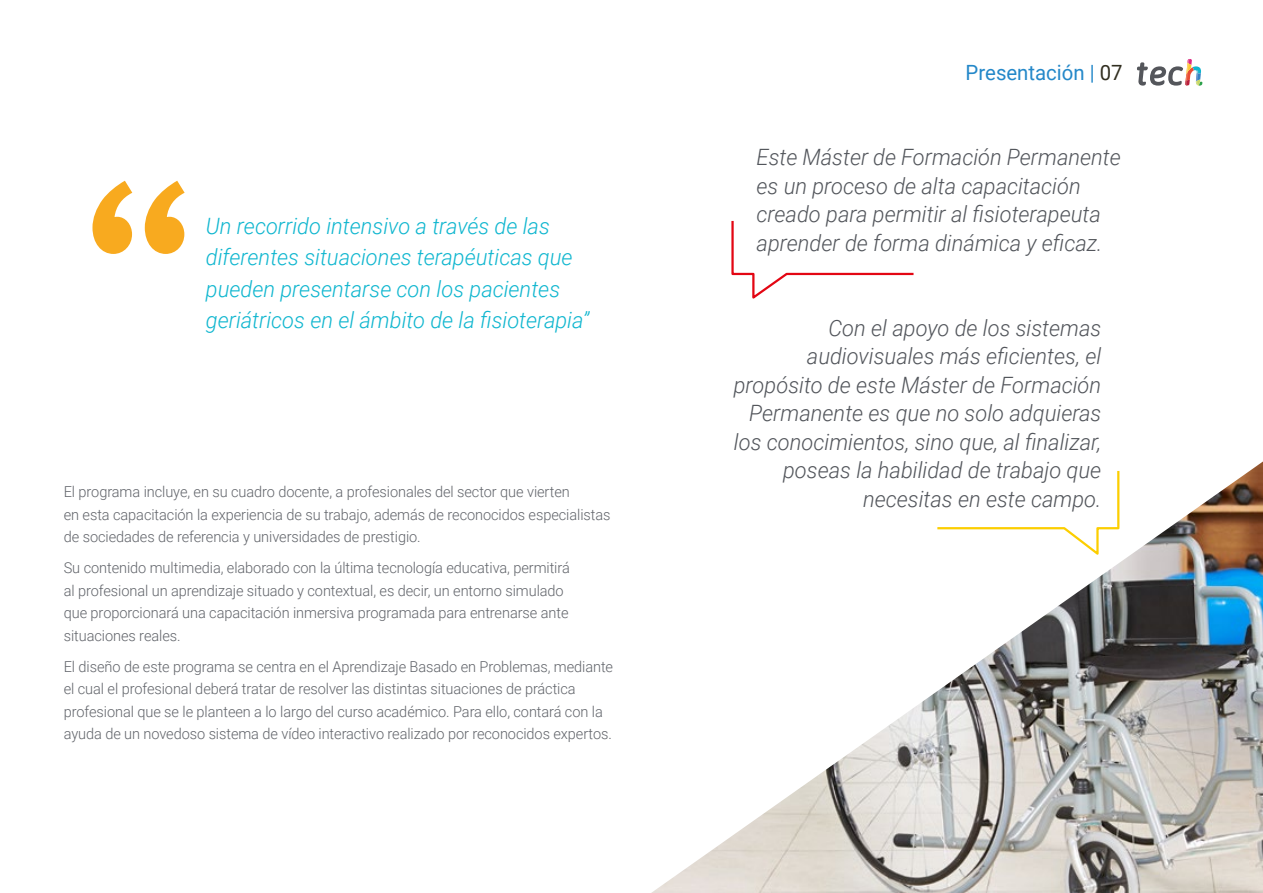
<style>
.page{position:relative;width:1263px;height:893px;background:#fff}
.page>*{position:absolute;margin:0;border:0;box-sizing:border-box;transform-origin:0 0}
.t1{font:italic 300 22.5px/28.5px "Roboto";color:#52555b;text-align:right}
.t2{font:italic 300 22.5px/31.5px "Roboto";color:#0fb6cf}
.t3{font:21px "Roboto";color:#2488c9}
.t4{font:300 15px/22.5px "Roboto";letter-spacing:-.005em;color:#61646a}
.s1{color:#312e20}
</style>
<div class="page">
<svg style="left:92px;top:181px;width:93px;height:73px"></svg>
<svg style="left:731px;top:220px;width:183px;height:79px"></svg>
<img style="left:651px;top:461px;width:612px;height:432px">
<svg style="left:1137px;top:59px;width:65px;height:27px"></svg>
<h1 class="t2" style="left:206px;top:209px;width:385px">Un recorrido intensivo a través de las diferentes situaciones terapéuticas que pueden presentarse con los pacientes geriátricos en el ámbito de la fisioterapia”</h1>
<p class="t4" style="left:64px;top:480px;width:548px">El programa incluye, en su cuadro docente, a profesionales del sector que vierten<br>en esta capacitación la experiencia de su trabajo, además de reconocidos especialistas de sociedades de referencia y universidades de prestigio.</p>
<p class="t4" style="left:64px;top:556px;width:507px">Su contenido multimedia, elaborado con la última tecnología educativa, permitirá al profesional un aprendizaje situado y contextual, es decir, un entorno simulado que proporcionará una capacitación inmersiva programada para entrenarse ante situaciones reales.</p>
<p class="t4" style="left:64px;top:654px;width:551px">El diseño de este programa se centra en el Aprendizaje Basado en Problemas, mediante el cual el profesional deberá tratar de resolver las distintas situaciones de práctica profesional que se le planteen a lo largo del curso académico. Para ello, contará con la ayuda de un novedoso sistema de vídeo interactivo realizado por reconocidos expertos.</p>
<h2 class="t3" style="left:966px;top:57px;width:159px">Presentación | <span class="s1">07</span></h2>
<h1 class="t1" style="left:756px;top:142px;width:366px;text-align:left">Este Máster de Formación Permanente es un proceso de alta capacitación creado para permitir al fisioterapeuta aprender de forma dinámica y eficaz.</h1>
<p class="t1" style="left:734px;top:313px;width:369px">Con el apoyo de los sistemas audiovisuales más eficientes, el propósito de este Máster de Formación Permanente es que no solo adquieras los conocimientos, sino que, al finalizar, poseas la habilidad de trabajo que necesitas en este campo.</p>
</div>
